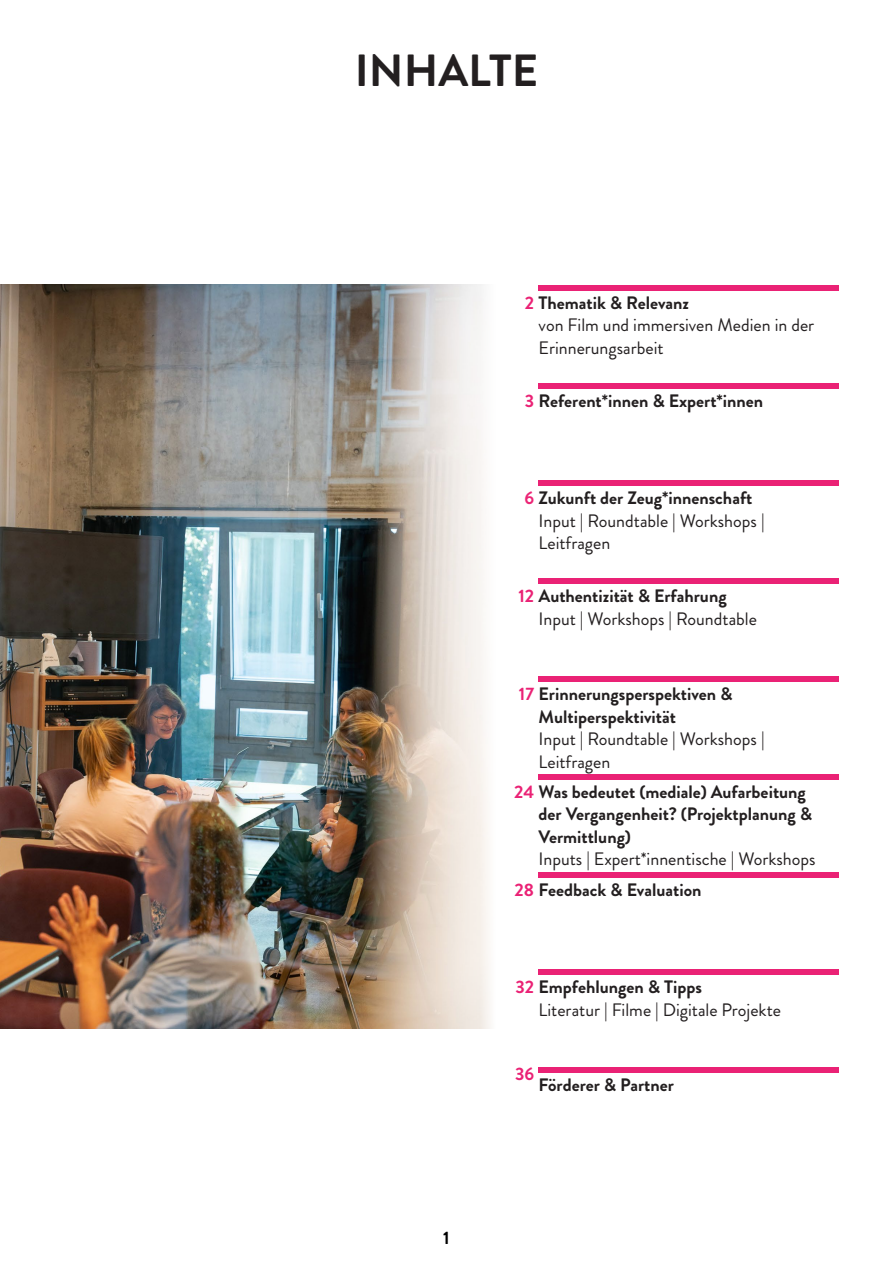
<style>
.page{position:relative;width:893px;height:1263px;background:#fff}
.page>*{position:absolute;margin:0;border:0;box-sizing:border-box;transform-origin:0 0}
.t1{font:700 45px "Brandon Grotesque";color:#231f20}
.t2{font:18px/22.5px "Brandon Grotesque";color:#231f20}
.t3{font:700 18px/22.5px "Brandon Grotesque";color:#231f20}
.t4{font:700 18px "Brandon Grotesque";color:#ea2275}
.t5{font:700 18px "Brandon Grotesque";color:#000001}
.s1{font-weight:700;color:#ea2275}
.s2{font-weight:700}
.s3{color:#ea2275}
.s4{font-weight:700;color:#ec2576}
</style>
<div class="page">
<hr style="left:892px;top:0;width:1px;height:260px;background:#cfd2d0">
<img style="left:0;top:285px;width:490px;height:744px">
<div style="left:539px;top:285px;width:300px;height:6px;background:#ea2275"></div>
<div style="left:539px;top:383px;width:300px;height:6px;background:#ea2275"></div>
<div style="left:539px;top:480px;width:300px;height:6px;background:#ea2275"></div>
<div style="left:539px;top:578px;width:300px;height:6px;background:#ea2275"></div>
<div style="left:539px;top:676px;width:300px;height:6px;background:#ea2275"></div>
<div style="left:539px;top:774px;width:300px;height:6px;background:#ea2275"></div>
<div style="left:539px;top:872px;width:300px;height:6px;background:#ea2275"></div>
<div style="left:539px;top:969px;width:300px;height:6px;background:#ea2275"></div>
<div style="left:539px;top:1067px;width:300px;height:6px;background:#ea2275"></div>
<h1 class="t1" style="left:355px;top:39px;width:185px">INHALTE</h1>
<p class="t2" style="left:539px;top:292px;width:277px;text-indent:-14px"><span class="s1">2</span> <span class="s2">Thematik &amp; Relevanz<br></span>von Film und immersiven Medien in der<br>Erinnerungsarbeit</p>
<p class="t3" style="left:525px;top:389px;width:240px"><span class="s3">3</span> Referent*innen &amp; Expert*innen</p>
<p class="t2" style="left:539px;top:487px;width:227px;text-indent:-14px"><span class="s4">6</span> <span class="s2">Zukunft der Zeug*innenschaft<br></span>Input | Roundtable | Workshops |<br>Leitfragen</p>
<p class="t2" style="left:539px;top:585px;width:220px;text-indent:-20px"><span class="s1">12</span> <span class="s2">Authentizität &amp; Erfahrung<br></span>Input | Workshops | Roundtable</p>
<p class="t3" style="left:539px;top:683px;width:196px;text-indent:-20px"><span class="s3">17</span> Erinnerungsperspektiven &amp;<br>Multiperspektivität</p>
<p class="t2" style="left:539px;top:728px;width:227px">Input | Roundtable | Workshops |<br>Leitfragen</p>
<p class="t3" style="left:539px;top:781px;width:275px;text-indent:-25px"><span class="s3">24</span> Was bedeutet (mediale) Aufarbeitung der Vergangenheit? (Projektplanung &amp;<br>Vermittlung)</p>
<p class="t2" style="left:515px;top:844px;width:302px;line-height:30.3px;text-indent:24px">Inputs | Expert*innentische | Workshops<br><span class="s1">28</span> <span class="s2">Feedback &amp; Evaluation</span></p>
<p class="t2" style="left:539px;top:976px;width:244px;text-indent:-23px"><span class="s1">32</span> <span class="s2">Empfehlungen &amp; Tipps<br></span>Literatur | Filme | Digitale Projekte</p>
<p class="t5" style="left:443px;top:1225px;width:8px">1</p>
<p class="t4" style="left:515px;top:1061px;width:21px">36</p>
<p class="t3" style="left:539px;top:1074px;width:137px">Förderer &amp; Partner</p>
</div>
